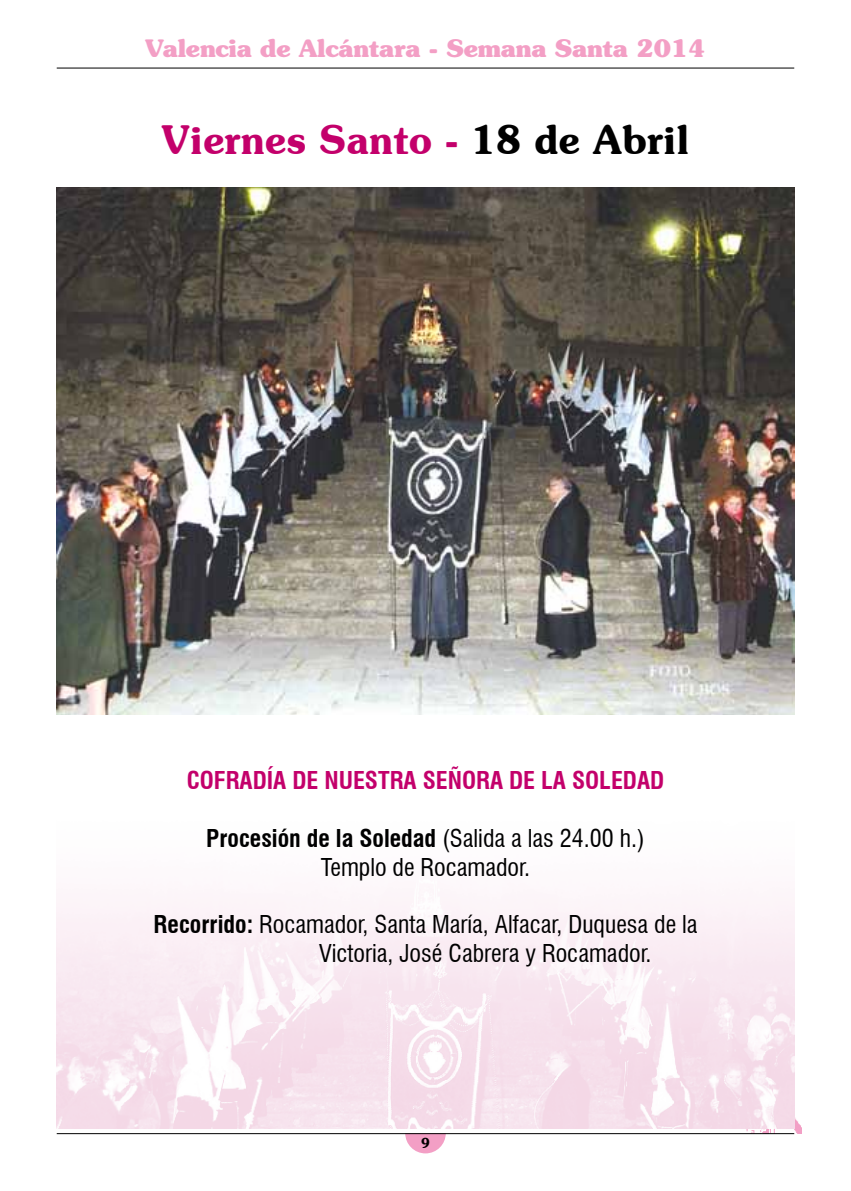
<style>
.page{position:relative;width:851px;height:1191px;background:#fff}
.page>*{position:absolute;margin:0;border:0;box-sizing:border-box;transform-origin:0 0}
.t1{font:600 40px "Souvenir IT Cby BT";color:#c3006b}
.t2{font:condensed 24px/28.8px "Swiss 721 BT";color:#000;text-align:center}
.t3{font:700 24px "Souvenir";color:#f39fc5}
.t4{font:700 condensed 24px "Swiss 721 BT";color:#c3006b}
.t5{font:600 14px "Souvenir IT Cby BT";color:#000}
.s1{color:#000}
.s2{font-weight:700}
</style>
<div class="page">
<hr style="left:57px;top:68px;width:737px;height:1px;background:#000">
<svg style="left:405px;top:1134px;width:40px;height:19px"></svg>
<img style="left:699px;top:1008px;width:102px;height:125px">
<hr style="left:57px;top:1133px;width:737px;height:1px;background:#000">
<img style="left:57px;top:188px;width:737px;height:526px">
<img style="left:57px;top:900px;width:737px;height:228px">
<p class="t3" style="left:145px;top:33px;width:561px">Valencia de Alcántara - Semana Santa 2014</p>
<h1 class="t1" style="left:161px;top:114px;width:529px">Viernes Santo - <span class="s1">18 de Abril</span></h1>
<p class="t4" style="left:187px;top:766px;width:479px">COFRADÍA DE NUESTRA SEÑORA DE LA SOLEDAD</p>
<p class="t2" style="left:206px;top:824px;width:440px"><span class="s2">Procesión de la Soledad</span> (Salida a las 24.00 h.)<br>Templo de Rocamador.</p>
<p class="t2" style="left:319px;top:910px;width:380px;text-align:left;text-indent:-166px"><span class="s2">Recorrido:</span> Rocamador, Santa María, Alfacar, Duquesa de la<br>Victoria, José Cabrera y Rocamador.</p>
<p class="t5" style="left:421px;top:1133px;width:10px">9</p>
</div>
